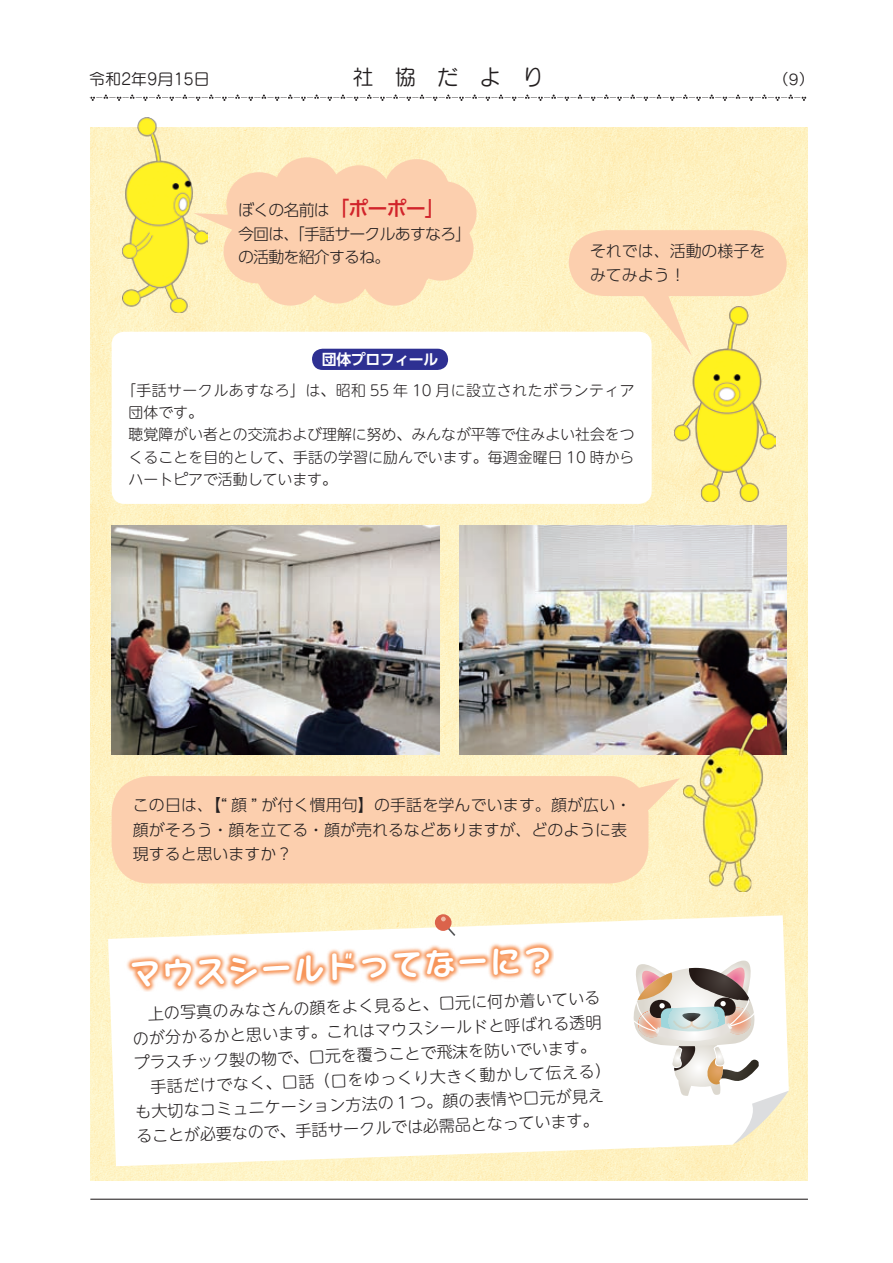
<style>
.page{position:relative;width:893px;height:1263px;background:#fff}
.page>*{position:absolute;margin:0;border:0;box-sizing:border-box;transform-origin:0 0}
.t1{font:29.7px "Seurat Capie Pro B";color:#fff}
.t2{font:21.3px "Seurat Pro N M";color:#231f20}
.t3{font:300 15.9px "UD Shin M Go Pr 6 N";color:#231f20}
.t4{font:300 15.9px/24.5px "UD Shin Go Pr 6 N";color:#231f20}
.t5{font:300 15.9px/23.7px "UD Shin Go Pr 6 N";letter-spacing:-.05em;color:#231f20}
.t6{font:15.9px "Seurat Pro N M";letter-spacing:-.005em;color:#231f20}
.t7{font:300 14.85px/22.4px "UD Shin M Go Pr 6 N";color:#231f20}
.t8{font:700 14.85px "UD Shin Go Pr 6 N De";letter-spacing:-.025em;color:#fff}
.s1{font-size:14.4px}
.s2{font-weight:500;font-size:20.25px;color:#d1232a}
</style>
<div class="page">
<img style="left:90px;top:128px;width:718px;height:1052px">
<div style="left:112px;top:776px;width:536px;height:107px;background:#fccfae;border-radius:38px"></div>
<svg style="left:208px;top:213px;width:28px;height:24px"></svg>
<div style="left:226px;top:172px;width:66px;height:64px;background:#fccfae;border-radius:50%"></div>
<div style="left:274px;top:157px;width:66px;height:64px;background:#fccfae;border-radius:50%"></div>
<div style="left:326px;top:165px;width:66px;height:64px;background:#fccfae;border-radius:50%"></div>
<div style="left:384px;top:159px;width:65px;height:64px;background:#fccfae;border-radius:50%"></div>
<div style="left:361px;top:242px;width:66px;height:64px;background:#fccfae;border-radius:50%"></div>
<div style="left:305px;top:240px;width:65px;height:63px;background:#fccfae;border-radius:50%"></div>
<div style="left:258px;top:242px;width:65px;height:64px;background:#fccfae;border-radius:50%"></div>
<div style="left:411px;top:181px;width:66px;height:64px;background:#fccfae;border-radius:50%"></div>
<div style="left:372px;top:197px;width:66px;height:64px;background:#fccfae;border-radius:50%"></div>
<div style="left:370px;top:227px;width:65px;height:64px;background:#fccfae;border-radius:50%"></div>
<div style="left:255px;top:237px;width:65px;height:64px;background:#fccfae;border-radius:50%"></div>
<div style="left:408px;top:217px;width:65px;height:64px;background:#fccfae;border-radius:50%"></div>
<div style="left:321px;top:198px;width:65px;height:64px;background:#fccfae;border-radius:50%"></div>
<div style="left:272px;top:194px;width:66px;height:64px;background:#fccfae;border-radius:50%"></div>
<div style="left:224px;top:220px;width:65px;height:63px;background:#fccfae;border-radius:50%"></div>
<img style="left:122px;top:117px;width:86px;height:195px">
<div style="left:112px;top:332px;width:540px;height:172px;background:#fff;border-radius:13px"></div>
<div style="left:312px;top:349px;width:136px;height:21px;background:#2e3092;border-radius:11px"></div>
<img style="left:675px;top:355px;width:100px;height:146px">
<svg style="left:628px;top:778px;width:52px;height:41px"></svg>
<svg style="left:569px;top:230px;width:218px;height:125px;background:#fce0b9"></svg>
<img style="left:112px;top:525px;width:327px;height:230px">
<img style="left:459px;top:525px;width:328px;height:230px">
<img style="left:683px;top:713px;width:84px;height:179px">
<svg style="left:89px;top:95px;width:718px;height:6px"></svg>
<hr style="left:90px;top:1199px;width:718px;height:1px;background:#231f20">
<svg style="left:108px;top:915px;width:681px;height:251px"></svg>
<svg style="left:125px;top:940px;width:429px;height:51px"></svg>
<svg style="left:630px;top:960px;width:159px;height:184px"></svg>
<div style="left:435px;top:914px;width:17px;height:17px;background:#db634b;border-radius:50%"></div>
<svg style="left:438px;top:916px;width:19px;height:22px"></svg>
<p class="t6" style="left:89px;top:68px;width:122px">令和2年9月15日</p>
<h2 class="t2" style="left:352px;top:63px;width:193px">社　協　だ　よ　り</h2>
<p class="t6" style="left:773px;top:68px;width:44px">（<span class="s1">9</span>）</p>
<p class="t5" style="left:238px;top:197px;width:235px">ぼくの名前は<span class="s2">「ポーポー」<br></span>今回は、「手話サークルあすなろ」の活動を紹介するね。</p>
<p class="t8" style="left:322px;top:347px;width:118px">団体プロフィール</p>
<p class="t4" style="left:590px;top:238px;width:177px">それでは、活動の様子をみてみよう！</p>
<p class="t7" style="left:129px;top:378px;width:508px;text-indent:-7px">「手話サークルあすなろ」は、昭和 55 年 10 月に設立されたボランティア団体です。<br>聴覚障がい者との交流および理解に努め、みんなが平等で住みよい社会をつくることを目的として、手話の学習に励んでいます。毎週金曜日 10 時からハートピアで活動しています。</p>
<p class="t4" style="left:133px;top:792px;width:500px">この日は、【“ 顔 ” が付く慣用句】の手話を学んでいます。顔が広い・顔がそろう・顔を立てる・顔が売れるなどありますが、どのように表現すると思いますか？</p>
<h1 class="t1" style="left:130px;top:953px;width:424px;rotate:-2deg">マウスシールドってなーに？</h1>
<p class="t3" style="left:147px;top:1001px;width:454px;rotate:-2deg">上の写真のみなさんの顔をよく見ると、口元に何か着いている</p>
<p class="t3" style="left:132px;top:1025px;width:470px;rotate:-2deg">のが分かるかと思います。これはマウスシールドと呼ばれる透明</p>
<p class="t3" style="left:133px;top:1050px;width:464px;rotate:-2deg">プラスチック製の物で、口元を覆うことで飛沫を防いでいます。</p>
<p class="t3" style="left:150px;top:1074px;width:462px;rotate:-2deg">手話だけでなく、口話（口をゆっくり大きく動かして伝える）</p>
<p class="t3" style="left:135px;top:1099px;width:470px;rotate:-2deg">も大切なコミュニケーション方法の１つ。顔の表情や口元が見え</p>
<p class="t3" style="left:136px;top:1123px;width:464px;rotate:-2deg">ることが必要なので、手話サークルでは必需品となっています。</p>
</div>
